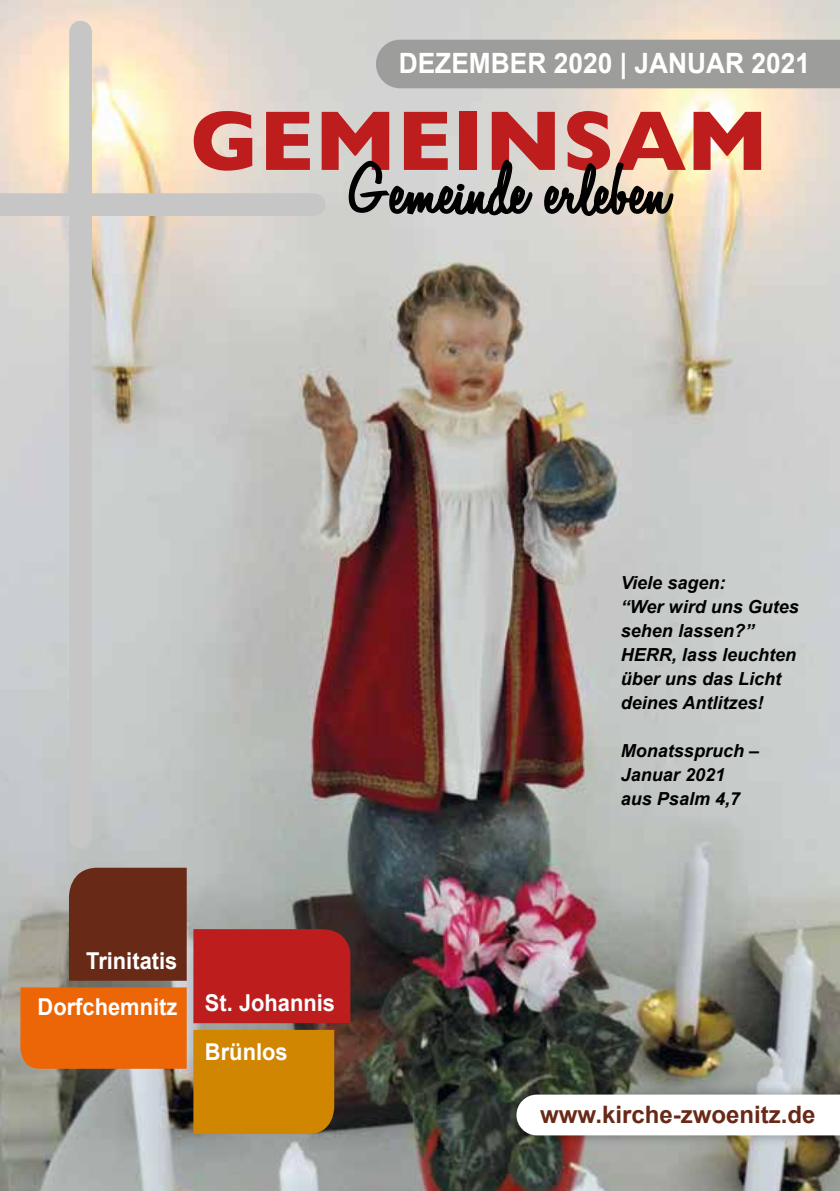
<style>
.page{position:relative;width:840px;height:1191px;background:#fff}
.page>*{position:absolute;margin:0;border:0;box-sizing:border-box;transform-origin:0 0}
.t1{font:700 85.8px "Gill Sans";color:#bd1d1d}
.t2{font:700 28px "Arial";color:#fff;scale:.94 1}
.t3{font:700 24px "Arial";color:#682917}
.t4{font:700 23.2px/48.8px "Arial";color:#fff;scale:.94 1}
.t5{font:italic 700 18px/24px "Arial";color:#000}
</style>
<div class="page">
<img style="left:0;top:0;width:839px;height:1191px">
<div style="left:376px;top:40px;width:463px;height:48px;background:#9d9d9c"></div>
<div style="left:69px;top:21px;width:23px;height:827px;background:#c6c6c6;border-radius:11px"></div>
<div style="left:0;top:193px;width:325px;height:23px;background:#c6c6c6"></div>
<div style="left:193px;top:1029px;width:141px;height:105px;background:#d08600"></div>
<div style="left:193px;top:929px;width:157px;height:94px;background:#bd1d1d"></div>
<div style="left:20px;top:987px;width:167px;height:81px;background:#ec6608"></div>
<div style="left:69px;top:867px;width:118px;height:113px;background:#682917"></div>
<svg style="left:348px;top:160px;width:325px;height:56px"></svg>
<div style="left:506px;top:1083px;width:333px;height:63px;background:#000;opacity:.35"></div>
<svg style="left:516px;top:1094px;width:323px;height:41px"></svg>
<h2 class="t2" style="left:398px;top:45px;width:439px">DEZEMBER 2020 | JANUAR 2021</h2>
<h1 class="t1" style="left:190px;top:73px;width:579px">GEMEINSAM</h1>
<p class="t4" style="left:86px;top:937px;width:98px">Trinitatis</p>
<p class="t4" style="left:38px;top:983px;width:150px">Dorfchemnitz</p>
<p class="t4" style="left:205px;top:979px;width:140px">St. Johannis<br>Brünlos</p>
<p class="t5" style="left:620px;top:571px;width:179px">Viele sagen:<br>“Wer wird uns Gutes sehen lassen?”<br>HERR, lass leuchten über uns das Licht deines Antlitzes!</p>
<p class="t5" style="left:620px;top:739px;width:140px">Monatsspruch –<br>Januar 2021 aus Psalm 4,7</p>
<h3 class="t3" style="left:540px;top:1098px;width:277px">www.kirche-zwoenitz.de</h3>
</div>
